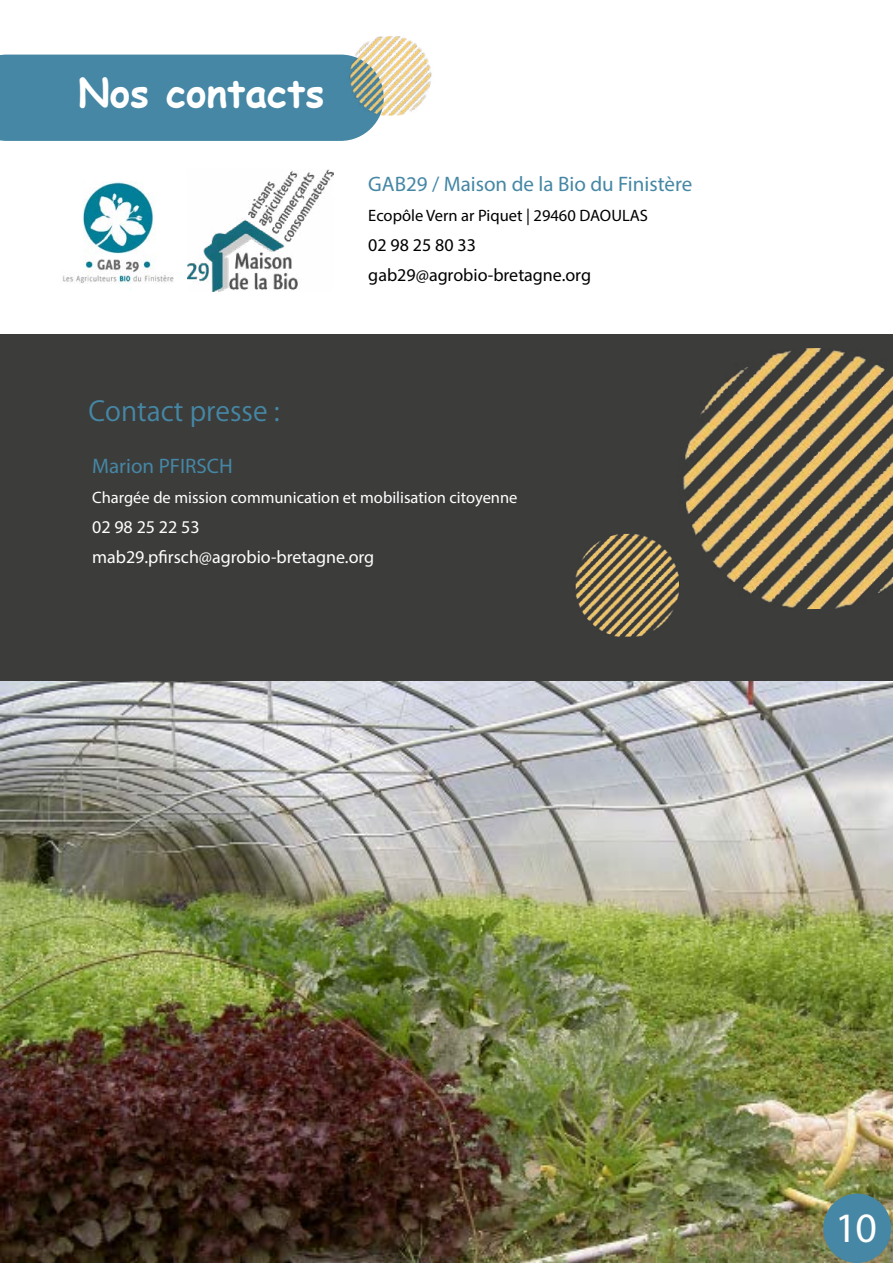
<style>
.page{position:relative;width:893px;height:1263px;background:#fff}
.page>*{position:absolute;margin:0;border:0;box-sizing:border-box;transform-origin:0 0}
.t1{font:42px "Myriad Pro";color:#fff}
.t2{font:700 39px "Comic Sans MS";color:#fff}
.t3{font:27px "Koz Go Pr 6 N";color:#4587a5}
.t4{font:21px "Myriad Pro";color:#4587a5}
.t5{font:18px/30px "Myriad Pro";color:#fff}
.t6{font:18px/30px "Myriad Pro";color:#000}
.t7{font:16.5px "Myriad Pro";color:#fff}
.t8{font:16.5px "Myriad Pro";color:#000}
</style>
<div class="page">
<div style="left:0;top:335px;width:893px;height:347px;background:#3c3c3b"></div>
<div style="left:0;top:55px;width:379px;height:86px;background:#4587a5"></div>
<img style="left:683px;top:348px;width:210px;height:262px">
<img style="left:62px;top:181px;width:126px;height:103px">
<img style="left:188px;top:170px;width:145px;height:122px">
<img style="left:0;top:682px;width:893px;height:581px">
<div style="left:824px;top:1194px;width:66px;height:68px;background:#4687a5;border-radius:50%"></div>
<div style="left:823px;top:1193px;width:68px;height:70px;border:2px solid #4687a5;border-radius:50%"></div>
<img style="left:575px;top:533px;width:127px;height:104px">
<img style="left:333px;top:36px;width:99px;height:81px">
<h2 class="t2" style="left:78px;top:64px;width:248px">Nos contacts</h2>
<p class="t4" style="left:368px;top:171px;width:325px">GAB29 / Maison de la Bio du Finistère</p>
<p class="t8" style="left:368px;top:205px;width:281px">Ecopôle Vern ar Piquet | 29460 DAOULAS</p>
<p class="t6" style="left:368px;top:230px;width:224px">02 98 25 80 33 gab29@agrobio-bretagne.org</p>
<h3 class="t3" style="left:88px;top:396px;width:193px">Contact presse :</h3>
<p class="t4" style="left:92px;top:453px;width:142px">Marion PFIRSCH</p>
<p class="t7" style="left:92px;top:488px;width:427px">Chargée de mission communication et mobilisation citoyenne</p>
<p class="t5" style="left:92px;top:512px;width:284px">02 98 25 22 53 mab29.pfirsch@agrobio-bretagne.org</p>
<h1 class="t1" style="left:835px;top:1202px;width:43px">10</h1>
</div>
